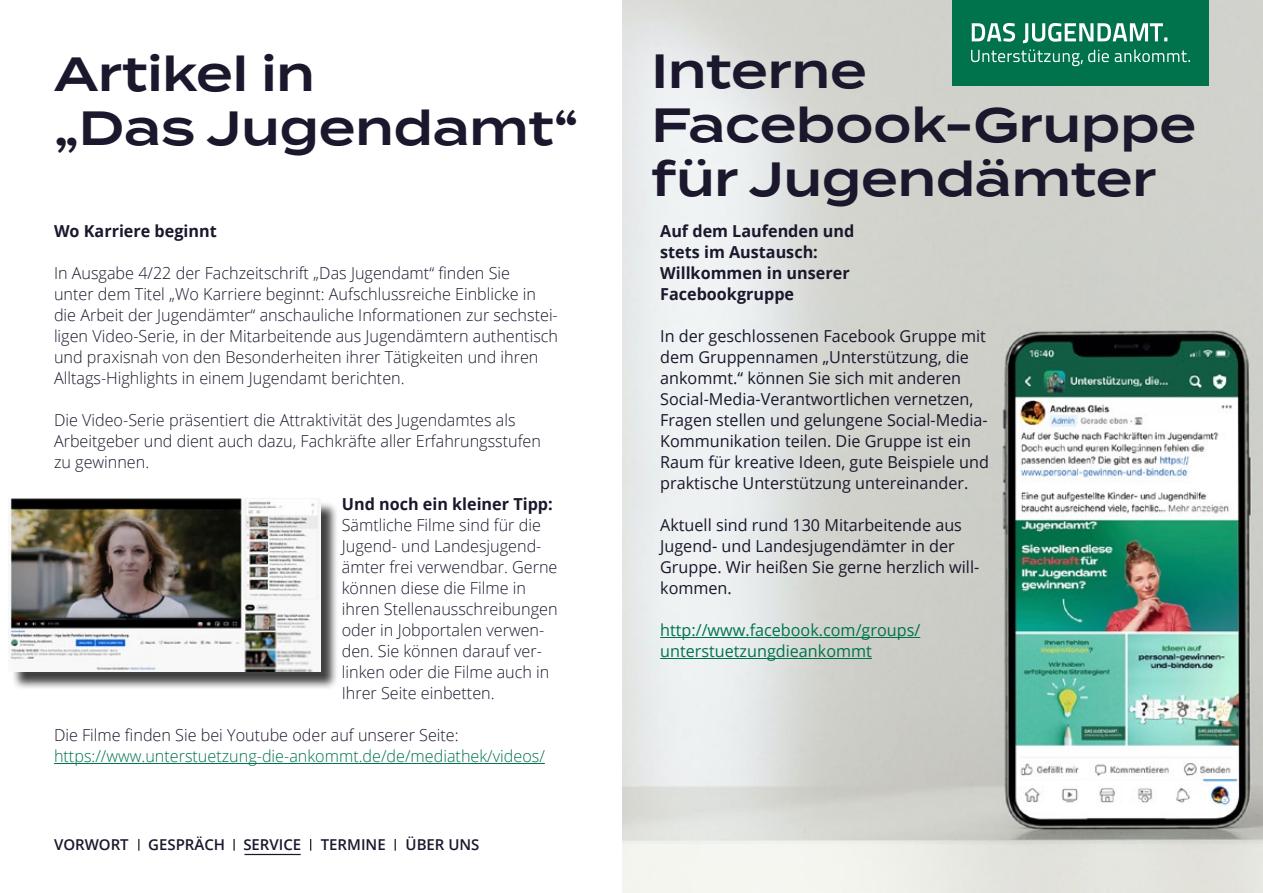
<style>
.page{position:relative;width:1263px;height:893px;background:#fff}
.page>*{position:absolute;margin:0;border:0;box-sizing:border-box;transform-origin:0 0}
.t1{font:600 48px/53.7px "Termina";color:#1b172c}
.t2{font:300 16.5px/21px "Open Sans";color:#1b172c}
.t3{font:16.5px/21px "Open Sans";color:#1b172c}
.t4{font:700 16.5px/21px "Open Sans";color:#1b172c}
.t5{font:300 16.5px "Open Sans";color:#00734d}
.t6{font:16.5px/21px "Open Sans";color:#00734d}
.t7{font:600 15px "Open Sans";color:#1b172c}
</style>
<div class="page">
<img style="left:623px;top:0;width:640px;height:893px">
<div style="left:952px;top:0;width:257px;height:85px;background:#00734d"></div>
<svg style="left:971px;top:23px;width:219px;height:43px"></svg>
<hr style="left:244px;top:854px;width:57px;height:1px;background:#1b172c">
<hr style="left:660px;top:637px;width:260px;height:1px;background:#00734d">
<hr style="left:660px;top:658px;width:212px;height:1px;background:#00734d">
<hr style="left:54px;top:763px;width:491px;height:1px;background:#00734d">
<div style="left:11px;top:501px;width:328px;height:189px;background:#000;opacity:.75"></div>
<img style="left:9px;top:499px;width:312px;height:173px">
<svg style="left:138px;top:839px;width:1px;height:12px"></svg>
<svg style="left:233px;top:839px;width:2px;height:12px"></svg>
<svg style="left:310px;top:839px;width:1px;height:12px"></svg>
<svg style="left:395px;top:839px;width:1px;height:12px"></svg>
<h1 class="t1" style="left:54px;top:47px;width:526px">Artikel in<br>„Das Jugendamt“</h1>
<p class="t4" style="left:54px;top:220px;width:164px">Wo Karriere beginnt</p>
<p class="t2" style="left:54px;top:262px;width:506px">In Ausgabe 4/22 der Fachzeitschrift „Das Jugendamt“ finden Sie<br>unter dem Titel „Wo Karriere beginnt: Aufschlussreiche Einblicke in die Arbeit der Jugendä mter“ anschauliche Informationen zur sechstei&shy;ligen Video-Serie, in der Mitarbeitende aus Jugendämtern authentisch und praxisnah von den Besonderheiten ihrer Tätigkeiten und ihren Alltags-Highlights in einem Jugendamt berichten.</p>
<p class="t2" style="left:54px;top:409px;width:489px">Die Video-Serie präsentiert die Attraktivität des Jugendamtes als<br>Arbeitgeber und dient auch dazu, Fachkräfte aller Erfahrungsstufen zu gewinnen.</p>
<p class="t4" style="left:342px;top:493px;width:212px">Und noch ein kleiner Tipp:</p>
<p class="t2" style="left:342px;top:514px;width:217px">Sämtliche Filme sind für die<br>Jugend- und Landesjugend&shy;ämter frei verwendbar. Gerne können diese die Filme in ihren Stellenausschreibungen oder in Jobportalen verwen&shy;den. Sie können darauf ver&shy;linken oder die Filme auch in<br>Ihrer Seite einbetten.</p>
<p class="t2" style="left:54px;top:724px;width:406px">Die Filme finden Sie bei Youtube oder auf unserer Seite:</p>
<p class="t5" style="left:54px;top:745px;width:492px">https://www.unterstuetzung-die-ankommt.de/de/mediathek/videos/</p>
<p class="t7" style="left:54px;top:835px;width:76px">VORWORT</p>
<p class="t7" style="left:148px;top:835px;width:155px">GESPRÄCH SERVICE</p>
<p class="t7" style="left:321px;top:835px;width:66px">TERMINE</p>
<p class="t7" style="left:406px;top:835px;width:76px">ÜBER UNS</p>
<h1 class="t1" style="left:651px;top:44px;width:546px">Interne<br>Facebook-Gruppe für Jugendämter</h1>
<p class="t4" style="left:660px;top:220px;width:196px">Auf dem Laufenden und stets im Austausch:<br>Willkommen in unserer<br>Facebookgruppe</p>
<p class="t3" style="left:660px;top:325px;width:330px">In der geschlossenen Facebook Gruppe mit dem Gruppennamen „Unterstützung, die ankommt.“ können Sie sich mit anderen Social-Media-Verantwortlichen vernetzen, Fragen stellen und gelungene Social-Media-Kommunikation teilen. Die Gruppe ist ein Raum für kreative Ideen, gute Beispiele und praktische Unterstützung untereinander.</p>
<p class="t3" style="left:660px;top:514px;width:321px">Aktuell sind rund 130 Mitarbeitende aus<br>Jugend- und Landesjugendämter in der<br>Gruppe. Wir heißen Sie gerne herzlich will&shy;kommen.</p>
<p class="t6" style="left:660px;top:619px;width:262px">http://www.facebook.com/groups/ unterstuetzungdieankommt</p>
</div>
